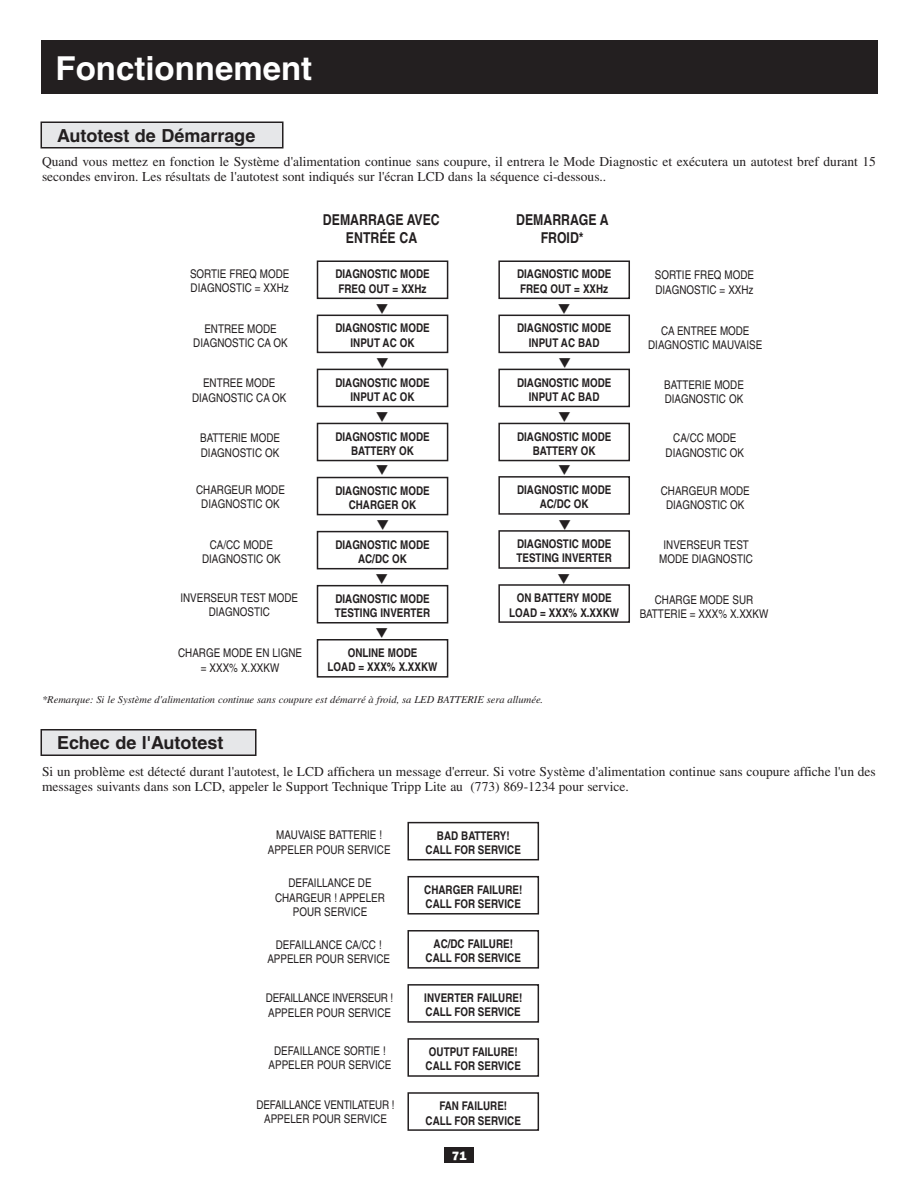
<style>
.page{position:relative;width:918px;height:1188px;background:#fff}
.page>*{position:absolute;margin:0;border:0;box-sizing:border-box;transform-origin:0 0}
.t1{font:700 33px "Helvetica";color:#fff}
.t2{font:700 18px "Helvetica";color:#231f20}
.t3{font:700 condensed 15px/18px "Helvetica";color:#231f20;text-align:center}
.t4{font:13.5px/15px "Times";color:#231f20}
.t5{font:condensed 12px/14.4px "Helvetica";color:#231f20;text-align:center}
.t6{font:700 condensed 12px/14.4px "Helvetica";color:#231f20;text-align:center}
.t7{font:condensed 12px/14.4px "Helvetica";letter-spacing:-.02em;color:#231f20}
.t8{font:800 12px "Franklin Gothic IT Cby BT";color:#fff}
.t9{font:italic 10.5px "Times";color:#231f20}
</style>
<div class="page">
<div style="left:444px;top:1148px;width:30px;height:15px;background:#231f20"></div>
<div style="left:498px;top:476px;width:132px;height:39px;border:2px solid #231f20"></div>
<div style="left:498px;top:530px;width:132px;height:39px;border:2px solid #231f20"></div>
<div style="left:498px;top:584px;width:132px;height:39px;border:2px solid #231f20"></div>
<div style="left:41px;top:40px;width:837px;height:54px;background:#231f20"></div>
<div style="left:317px;top:260px;width:131px;height:39px;border:2px solid #231f20"></div>
<div style="left:317px;top:315px;width:131px;height:38px;border:2px solid #231f20"></div>
<div style="left:317px;top:369px;width:131px;height:38px;border:2px solid #231f20"></div>
<div style="left:317px;top:423px;width:131px;height:38px;border:2px solid #231f20"></div>
<div style="left:317px;top:477px;width:131px;height:38px;border:2px solid #231f20"></div>
<div style="left:317px;top:531px;width:131px;height:38px;border:2px solid #231f20"></div>
<div style="left:317px;top:585px;width:131px;height:39px;border:2px solid #231f20"></div>
<div style="left:317px;top:639px;width:131px;height:39px;border:2px solid #231f20"></div>
<div style="left:498px;top:260px;width:132px;height:39px;border:2px solid #231f20"></div>
<div style="left:498px;top:315px;width:132px;height:38px;border:2px solid #231f20"></div>
<div style="left:498px;top:369px;width:132px;height:38px;border:2px solid #231f20"></div>
<div style="left:498px;top:423px;width:132px;height:38px;border:2px solid #231f20"></div>
<div style="left:407px;top:822px;width:132px;height:38px;border:2px solid #231f20"></div>
<div style="left:407px;top:876px;width:132px;height:39px;border:2px solid #231f20"></div>
<div style="left:407px;top:930px;width:132px;height:39px;border:2px solid #231f20"></div>
<div style="left:407px;top:984px;width:132px;height:39px;border:2px solid #231f20"></div>
<div style="left:407px;top:1038px;width:132px;height:39px;border:2px solid #231f20"></div>
<div style="left:407px;top:1092px;width:132px;height:39px;border:2px solid #231f20"></div>
<div style="left:41px;top:122px;width:242px;height:26px;background:#e6e7e9"></div>
<div style="left:41px;top:122px;width:243px;height:26px;border:2px solid #231f20"></div>
<div style="left:41px;top:730px;width:215px;height:25px;background:#e6e7e9"></div>
<div style="left:41px;top:729px;width:216px;height:27px;border:2px solid #231f20"></div>
<h1 class="t1" style="left:56px;top:48px;width:258px">Fonctionnement</h1>
<h2 class="t2" style="left:57px;top:125px;width:200px">Autotest de Démarrage</h2>
<p class="t4" style="left:42px;top:154px;width:836px">Quand vous mettez en fonction le Système d'alimentation continue sans coupure, il entrera le Mode Diagnostic et exécutera un autotest bref durant 15 secondes environ. Les résultats de l'autotest sont indiqués sur l'écran LCD dans la séquence ci-dessous..</p>
<p class="t5" style="left:190px;top:267px;width:101px;text-align:left">SORTIE FREQ MODE<br>DIAGNOSTIC = XXHz</p>
<p class="t5" style="left:193px;top:322px;width:96px">ENTREE MODE<br>DIAGNOSTIC CA OK</p>
<p class="t5" style="left:192px;top:376px;width:96px">ENTREE MODE<br>DIAGNOSTIC CA OK</p>
<p class="t5" style="left:200px;top:431px;width:81px;text-align:left">BATTERIE MODE<br>DIAGNOSTIC OK</p>
<p class="t5" style="left:196px;top:482px;width:90px">CHARGEUR MODE<br>DIAGNOSTIC OK</p>
<p class="t5" style="left:202px;top:537px;width:80px">CA/CC MODE<br>DIAGNOSTIC OK</p>
<p class="t5" style="left:180px;top:591px;width:119px">INVERSEUR TEST MODE<br>DIAGNOSTIC</p>
<p class="t5" style="left:178px;top:646px;width:125px">CHARGE MODE EN LIGNE = XXX% X.XXKW</p>
<p class="t3" style="left:323px;top:210px;width:118px">DEMARRAGE AVEC<br>ENTRÉE CA</p>
<p class="t3" style="left:516px;top:210px;width:94px">DEMARRAGE A<br>FROID*</p>
<p class="t6" style="left:335px;top:267px;width:96px;text-align:left">DIAGNOSTIC MODE<br>FREQ OUT = XXHz</p>
<p class="t6" style="left:335px;top:321px;width:96px">DIAGNOSTIC MODE<br>INPUT AC OK</p>
<p class="t6" style="left:335px;top:375px;width:96px">DIAGNOSTIC MODE<br>INPUT AC OK</p>
<p class="t6" style="left:335px;top:429px;width:96px">DIAGNOSTIC MODE<br>BATTERY OK</p>
<p class="t6" style="left:335px;top:483px;width:96px">DIAGNOSTIC MODE<br>CHARGER OK</p>
<p class="t6" style="left:335px;top:537px;width:96px">DIAGNOSTIC MODE<br>AC/DC OK</p>
<p class="t6" style="left:335px;top:591px;width:97px;text-align:left">DIAGNOSTIC MODE<br>TESTING INVERTER</p>
<p class="t6" style="left:328px;top:645px;width:111px">ONLINE MODE<br>LOAD = XXX% X.XXKW</p>
<p class="t6" style="left:517px;top:267px;width:96px;text-align:left">DIAGNOSTIC MODE<br>FREQ OUT = XXHz</p>
<p class="t6" style="left:517px;top:321px;width:96px">DIAGNOSTIC MODE<br>INPUT AC BAD</p>
<p class="t6" style="left:517px;top:375px;width:96px">DIAGNOSTIC MODE<br>INPUT AC BAD</p>
<p class="t6" style="left:517px;top:429px;width:96px">DIAGNOSTIC MODE<br>BATTERY OK</p>
<p class="t6" style="left:517px;top:482px;width:96px">DIAGNOSTIC MODE<br>AC/DC OK</p>
<p class="t6" style="left:517px;top:536px;width:97px;text-align:left">DIAGNOSTIC MODE<br>TESTING INVERTER</p>
<p class="t6" style="left:509px;top:591px;width:111px">ON BATTERY MODE<br>LOAD = XXX% X.XXKW</p>
<p class="t9" style="left:42px;top:694px;width:503px">*Remarque: Si le Système d'alimentation continue sans coupure est démarré à froid, sa LED BATTERIE sera allumée.</p>
<h2 class="t2" style="left:57px;top:732px;width:168px">Echec de l'Autotest</h2>
<p class="t5" style="left:655px;top:268px;width:101px;text-align:left">SORTIE FREQ MODE<br>DIAGNOSTIC = XXHz</p>
<p class="t5" style="left:648px;top:323px;width:116px">CA ENTREE MODE<br>DIAGNOSTIC MAUVAISE</p>
<p class="t5" style="left:664px;top:377px;width:81px;text-align:left">BATTERIE MODE<br>DIAGNOSTIC OK</p>
<p class="t5" style="left:666px;top:431px;width:80px">CA/CC MODE<br>DIAGNOSTIC OK</p>
<p class="t5" style="left:661px;top:484px;width:90px">CHARGEUR MODE<br>DIAGNOSTIC OK</p>
<p class="t5" style="left:659px;top:537px;width:95px">INVERSEUR TEST<br>MODE DIAGNOSTIC</p>
<p class="t5" style="left:640px;top:592px;width:130px">CHARGE MODE SUR<br>BATTERIE = XXX% X.XXKW</p>
<p class="t4" style="left:42px;top:763px;width:835px">Si un problème est détecté durant l'autotest, le LCD affichera un message d'erreur. Si votre Système d'alimentation continue sans coupure affiche l'un des messages suivants dans son LCD, appeler le Support Technique Tripp Lite au (773) 869-1234 pour service.</p>
<p class="t6" style="left:426px;top:828px;width:97px">BAD BATTERY!<br>CALL FOR SERVICE</p>
<p class="t6" style="left:424px;top:882px;width:100px;text-align:left">CHARGER FAILURE!<br>CALL FOR SERVICE</p>
<p class="t6" style="left:426px;top:936px;width:97px">AC/DC FAILURE!<br>CALL FOR SERVICE</p>
<p class="t6" style="left:424px;top:990px;width:100px;text-align:left">INVERTER FAILURE!<br>CALL FOR SERVICE</p>
<p class="t6" style="left:426px;top:1044px;width:97px;text-align:left">OUTPUT FAILURE!<br>CALL FOR SERVICE</p>
<p class="t6" style="left:426px;top:1099px;width:97px">FAN FAILURE!<br>CALL FOR SERVICE</p>
<p class="t5" style="left:268px;top:828px;width:124px">MAUVAISE BATTERIE !<br>APPELER POUR SERVICE</p>
<p class="t5" style="left:275px;top:876px;width:111px">DEFAILLANCE DE<br>CHARGEUR ! APPELER<br>POUR SERVICE</p>
<p class="t5" style="left:267px;top:937px;width:124px">DEFAILLANCE CA/CC !<br>APPELER POUR SERVICE</p>
<p class="t7" style="left:266px;top:991px;width:129px">DEFAILLANCE INVERSEUR !<br>APPELER POUR SERVICE</p>
<p class="t5" style="left:269px;top:1043px;width:124px">DEFAILLANCE SORTIE !<br>APPELER POUR SERVICE</p>
<p class="t5" style="left:257px;top:1097px;width:139px">DEFAILLANCE VENTILATEUR !<br>APPELER POUR SERVICE</p>
<p class="t8" style="left:452px;top:1148px;width:16px">71</p>
</div>
